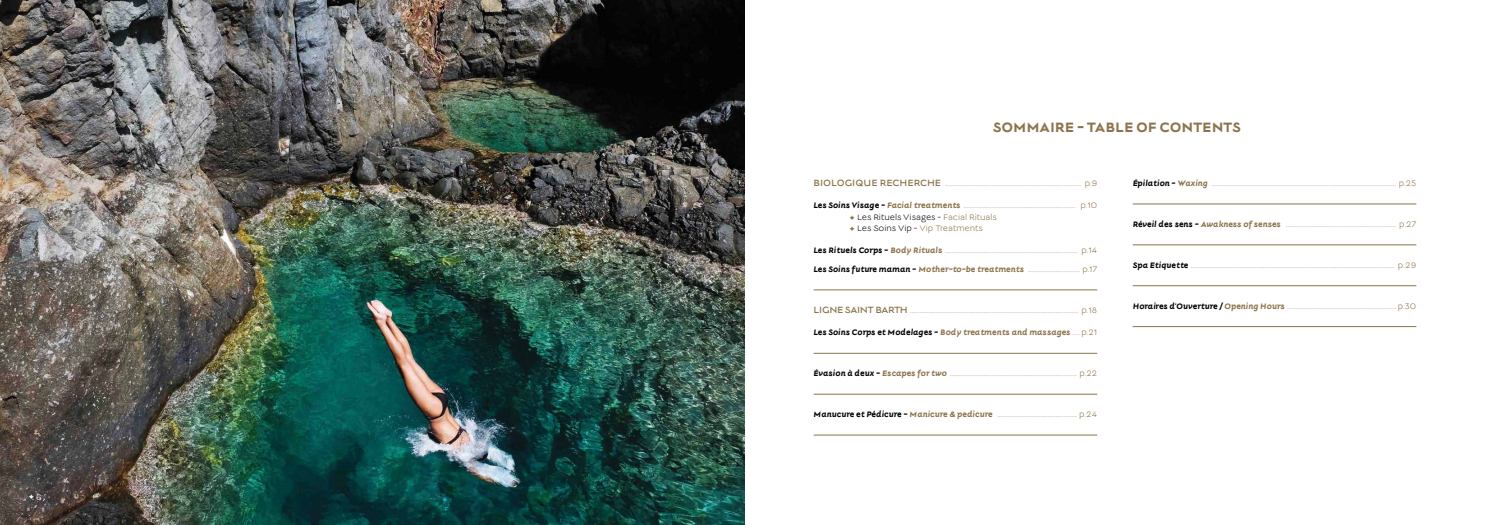
<style>
.page{position:relative;width:1489px;height:525px;background:#fff}
.page>*{position:absolute;margin:0;border:0;box-sizing:border-box;transform-origin:0 0}
.t1{font:700 15px "Lucien";color:#8c734b}
.t2{font:8.75px/11.2px "Lucien";color:#8c734b}
.t3{font:italic 700 8.75px "Lucien";color:#000}
.t4{font:8.75px "Lucien";color:#fff}
.s1{font-style:inherit}
.s2{font-size:10px}
.s3{font-weight:700;font-style:italic;color:#000}
.s4{font-weight:700;font-style:italic}
.s5{color:#000}
.s6{color:#8c734b}
.s7{font-weight:400;font-style:normal;color:#8c734b}
</style>
<div class="page">
<hr style="left:813px;top:289px;width:284px;height:1px;background:#8c734b">
<hr style="left:813px;top:353px;width:284px;height:1px;background:#8c734b">
<hr style="left:813px;top:393px;width:284px;height:1px;background:#8c734b">
<hr style="left:813px;top:434px;width:284px;height:1px;background:#8c734b">
<hr style="left:1132px;top:203px;width:284px;height:1px;background:#8c734b">
<hr style="left:1132px;top:244px;width:284px;height:1px;background:#8c734b">
<hr style="left:1132px;top:285px;width:284px;height:1px;background:#8c734b">
<hr style="left:1132px;top:326px;width:284px;height:1px;background:#8c734b">
<img style="left:0;top:0;width:744px;height:524px">
<p class="t4" style="left:28px;top:491px;width:15px">♢<span class="s1">6</span></p>
<h1 class="t1" style="left:992px;top:120px;width:250px">SOMMAIRE - TABLE OF CONTENTS</h1>
<p class="t2" style="left:813px;top:178px;width:285px"><span class="s2">BIOLOGIQUE RECHERCHE</span> ......................................................................................... p.9</p>
<p class="t2" style="left:849px;top:200px;width:250px;text-indent:-35px"><span class="s3">Les Soins Visage -</span> <span class="s4">Facial treatments</span> ......................................................................... p.10 ♢ <span class="s5">Les Rituels Visages -</span> Facial Rituals<br>♢ <span class="s5">Les Soins Vip -</span> Vip Treatments</p>
<p class="t2" style="left:813px;top:242px;width:285px;line-height:18.4px"><span class="s3">Les Rituels Corps -</span> <span class="s4">Body Rituals</span> ....................................................................................... p.14<br><span class="s3">Les Soins future maman -</span> <span class="s4">Mother-to-be treatments</span> .................................. p.17</p>
<p class="t2" style="left:813px;top:305px;width:285px"><span class="s2">LIGNE SAINT BARTH</span> .............................................................................................................. p.18</p>
<p class="t3" style="left:813px;top:328px;width:285px">Les Soins Corps et Modelages - <span class="s6">Body treatments and massages</span> <span class="s7">..... p.21</span></p>
<p class="t2" style="left:813px;top:368px;width:285px"><span class="s3">Évasion à deux -</span> <span class="s4">Escapes for two</span> ................................................................................... p.22</p>
<p class="t2" style="left:813px;top:409px;width:285px"><span class="s3">Manucure et Pédicure -</span> <span class="s4">Manicure &amp; pedicure</span> .................................................... p.24</p>
<p class="t2" style="left:1132px;top:178px;width:285px"><span class="s3">Épilation -</span> <span class="s4">Waxing</span> ........................................................................................................................ p.25</p>
<p class="t2" style="left:1132px;top:219px;width:285px"><span class="s3">Réveil des sens -</span> <span class="s4">Awakness of senses</span> ........................................................................ p.27</p>
<p class="t2" style="left:1132px;top:260px;width:285px"><span class="s3">Spa Etiquette</span> ..................................................................................................................................... p.29</p>
<p class="t2" style="left:1132px;top:300px;width:285px"><span class="s3">Horaires d’Ouverture /</span> <span class="s4">Opening Hours</span> ....................................................................... p.30</p>
</div>
